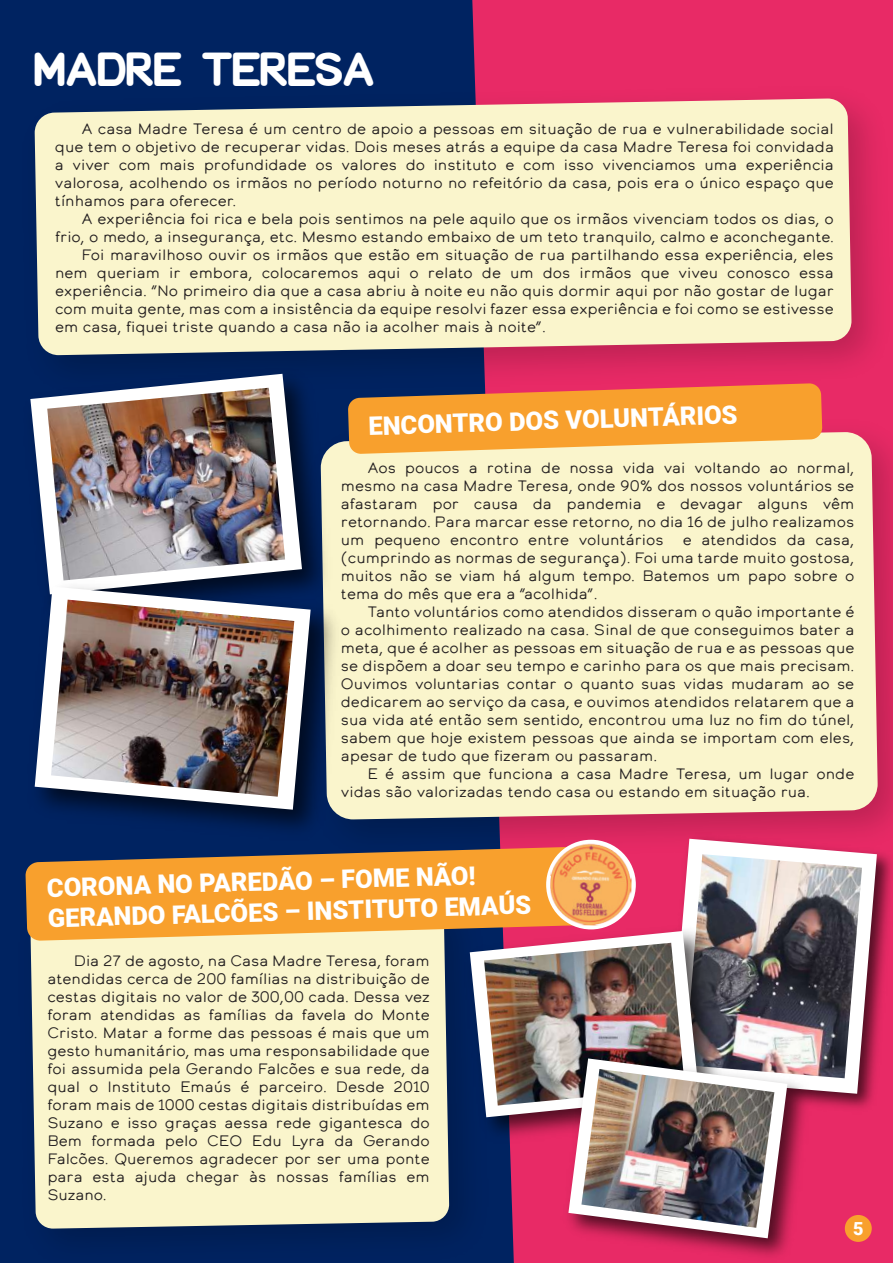
<style>
.page{position:relative;width:893px;height:1263px;background:#002361}
.page>*{position:absolute;margin:0;border:0;box-sizing:border-box;transform-origin:0 0}
.t1{font:900 37.5px "Autocrat";color:#fff}
.t2{font:900 25.5px/30.8px "Roboto";color:#fff}
.t3{font:900 18px "Roboto";color:#fff}
.t4{font:15px/18px "Calder LC";color:#231f20;text-align:justify}
</style>
<div class="page">
<div style="left:472px;top:0;width:421px;height:1263px;background:#e82a66"></div>
<img style="left:351px;top:408px;width:542px;height:464px">
<div style="left:339px;top:432px;width:539px;height:388px;background:#faf5cc"></div>
<svg style="left:348px;top:408px;width:474px;height:46px;background:#f8ad46"></svg>
<img style="left:56px;top:72px;width:837px;height:336px">
<div style="left:34px;top:98px;width:818px;height:257px;background:#faf5cc"></div>
<img style="left:57px;top:941px;width:444px;height:322px">
<div style="left:30px;top:941px;width:419px;height:288px;background:#faf5cc"></div>
<svg style="left:25px;top:846px;width:524px;height:95px;background:#df973a"></svg>
<div style="left:845px;top:1215px;width:27px;height:27px;background:#f8a02d;border-radius:50%"></div>
<img style="left:661px;top:830px;width:232px;height:288px">
<svg style="left:669px;top:839px;width:208px;height:255px;background:#d57996"></svg>
<img style="left:685px;top:854px;width:177px;height:224px">
<img style="left:56px;top:360px;width:283px;height:213px">
<svg style="left:30px;top:374px;width:272px;height:199px"></svg>
<img style="left:47px;top:388px;width:238px;height:185px">
<img style="left:458px;top:920px;width:272px;height:228px">
<img style="left:558px;top:1047px;width:259px;height:216px">
<img style="left:470px;top:931px;width:317px;height:307px">
<img style="left:581px;top:1069px;width:193px;height:159px">
<img style="left:25px;top:573px;width:323px;height:274px">
<svg style="left:35px;top:587px;width:276px;height:223px"></svg>
<img style="left:51px;top:600px;width:243px;height:197px">
<div style="left:546px;top:840px;width:90px;height:89px;background:#fff;border-radius:50%"></div>
<img style="left:549px;top:836px;width:83px;height:90px">
<h1 class="t1" style="left:35px;top:51px;width:342px">MADRE TERESA</h1>
<p class="t4" style="left:55px;top:120px;width:781px;text-indent:26px">A casa Madre Teresa é um centro de apoio a pessoas em situação de rua e vulnerabilidade social que tem o objetivo de recuperar vidas. Dois meses atrás a equipe da casa Madre Teresa foi convidada a viver com mais profundidade os valores do instituto e com isso vivenciamos uma experiência valorosa, acolhendo os irmãos no período noturno no refeitório da casa, pois era o único espaço que tínhamos para oferecer.</p>
<p class="t4" style="left:81px;top:210px;width:754px">A experiência foi rica e bela pois sentimos na pele aquilo que os irmãos vivenciam todos os dias, o</p>
<p class="t4" style="left:55px;top:228px;width:781px">frio, o medo, a insegurança, etc. Mesmo estando embaixo de um teto tranquilo, calmo e aconchegante.</p>
<p class="t4" style="left:82px;top:246px;width:754px">Foi maravilhoso ouvir os irmãos que estão em situação de rua partilhando essa experiência, eles</p>
<p class="t4" style="left:55px;top:264px;width:780px">nem queriam ir embora, colocaremos aqui o relato de um dos irmãos que viveu conosco essa</p>
<p class="t4" style="left:55px;top:282px;width:780px">experiência. “No primeiro dia que a casa abriu à noite eu não quis dormir aqui por não gostar de lugar</p>
<p class="t4" style="left:55px;top:300px;width:780px">com muita gente, mas com a insistência da equipe resolvi fazer essa experiência e foi como se estivesse</p>
<p class="t4" style="left:55px;top:318px;width:492px">em casa, fiquei triste quando a casa não ia acolher mais à noite”.</p>
<h2 class="t2" style="left:368px;top:410px;width:371px;rotate:-2deg">ENCONTRO DOS VOLUNTÁRIOS</h2>
<p class="t4" style="left:341px;top:458px;width:515px;text-indent:27px">Aos poucos a rotina de nossa vida vai voltando ao normal, mesmo na casa Madre Teresa, onde 90% dos nossos voluntários se afastaram por causa da pandemia e devagar alguns vêm retornando. Para marcar esse retorno, no dia 16 de julho realizamos um pequeno encontro entre voluntários</p>
<p class="t4" style="left:341px;top:530px;width:515px;text-indent:342px">e atendidos da casa, (cumprindo as normas de segurança). Foi uma tarde muito gostosa, muitos não se viam há algum tempo. Batemos um papo sobre o tema do mês que era a “acolhida”.</p>
<p class="t4" style="left:341px;top:602px;width:515px;text-indent:27px">Tanto voluntários como atendidos disseram o quão importante é o acolhimento realizado na casa. Sinal de que conseguimos bater a meta, que é acolher as pessoas em situação de rua e as pessoas que se dispõem a doar seu tempo e carinho para os que mais precisam.<br>Ouvimos voluntarias contar o quanto suas vidas mudaram ao se dedicarem ao serviço da casa, e ouvimos atendidos relatarem que a sua vida até então sem sentido, encontrou uma luz no fim do túnel, sabem que hoje existem pessoas que ainda se importam com eles, apesar de tudo que fizeram ou passaram.</p>
<p class="t4" style="left:341px;top:764px;width:515px;text-indent:27px">E é assim que funciona a casa Madre Teresa, um lugar onde vidas são valorizadas tendo casa ou estando em situação rua.</p>
<h2 class="t2" style="left:46px;top:872px;width:485px;rotate:-2deg">CORONA NO PAREDÃO – FOME NÃO!<br>GERANDO FALCÕES – INSTITUTO EMAÚS</h2>
<p class="t4" style="left:47px;top:952px;width:384px;text-indent:27px">Dia 27 de agosto, na Casa Madre Teresa, foram atendidas cerca de 200 famílias na distribuição de cestas digitais no valor de 300,00 cada. Dessa vez foram atendidas as famílias da favela do Monte Cristo. Matar a forme das pessoas é mais que um gesto humanitário, mas uma responsabilidade que foi assumida pela Gerando Falcões e sua rede, da qual o Instituto Emaús é parceiro. Desde 2010 foram mais de 1000 cestas digitais distribuídas em Suzano e isso graças aessa rede gigantesca do Bem formada pelo CEO Edu Lyra da Gerando Falcões. Queremos agradecer por ser uma ponte para esta ajuda chegar às nossas famílias em Suzano.</p>
<p class="t3" style="left:853px;top:1216px;width:12px">5</p>
</div>
